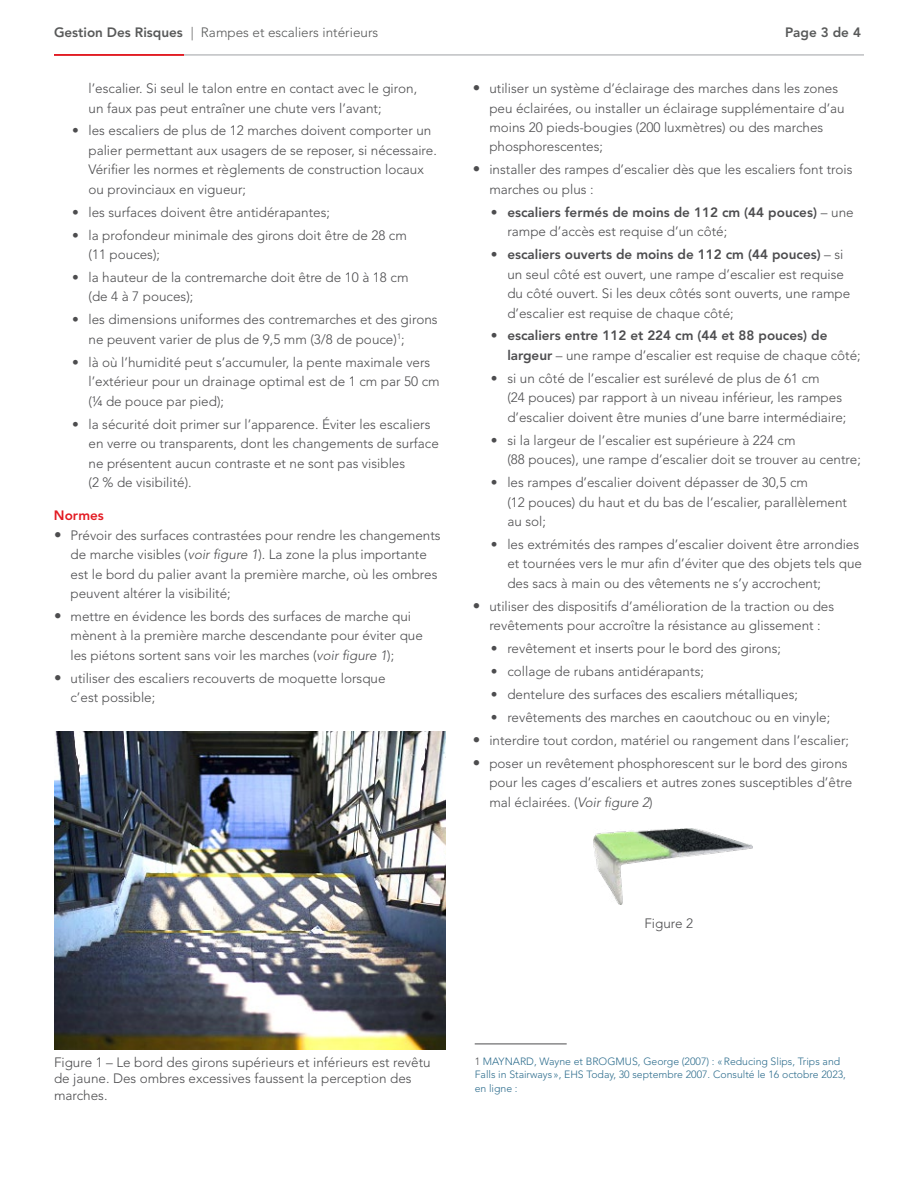
<style>
.page{position:relative;width:918px;height:1188px;background:#fff}
.page>*{position:absolute;margin:0;border:0;box-sizing:border-box;transform-origin:0 0}
.t1{font:300 13.5px/19.5px "Avenir LT Std";color:#4d4d4f}
.t2{font:800 13.5px/19.5px "Avenir LT Std";color:#4d4d4f}
.t3{font:300 13.5px "Avenir LT Std";color:#585959}
.t4{font:800 13.5px "Avenir LT Std";color:#585959}
.t5{font:800 13.5px "Avenir LT Std";color:#e31b23}
.t6{font:300 10.5px/13.5px "Avenir LT Std";color:#2f6e8e}
.s1{font-weight:800}
.s2{font-weight:800;font-size:15px}
.s3{font-style:italic}
.s4{font-weight:300}
.s5{color:#4d4d4f}
</style>
<div class="page">
<img style="left:594px;top:828px;width:158px;height:77px">
<img style="left:54px;top:731px;width:392px;height:319px">
<hr style="left:475px;top:1044px;width:92px;height:1px;background:#4d4d4f">
<hr style="left:54px;top:55px;width:810px;height:1px;background:#9fa1a4">
<hr style="left:54px;top:54px;width:130px;height:2px;background:#e31b23">
<p class="t3" style="left:54px;top:25px;width:326px"><span class="s1">Gestion Des Risques</span> | Rampes et escaliers intérieurs</p>
<p class="t4" style="left:785px;top:25px;width:77px">Page 3 de 4</p>
<p class="t1" style="left:88px;top:79px;width:330px">l’escalier. Si seul le talon entre en contact avec le giron, un faux pas peut entraîner une chute vers l’avant;</p>
<p class="t1" style="left:88px;top:121px;width:350px;text-indent:-16px"><span class="s1">•</span> les escaliers de plus de 12 marches doivent comporter un palier permettant aux usagers de se reposer, si nécessaire.<br>Vérifier les normes et règlements de construction locaux ou provinciaux en vigueur;</p>
<p class="t1" style="left:72px;top:202px;width:260px"><span class="s1">•</span> les surfaces doivent être antidérapantes;</p>
<p class="t1" style="left:88px;top:225px;width:320px;text-indent:-16px"><span class="s1">•</span> la profondeur minimale des girons doit être de 28 cm (11 pouces);</p>
<p class="t1" style="left:88px;top:268px;width:322px;text-indent:-16px"><span class="s1">•</span> la hauteur de la contremarche doit être de 10 à 18 cm (de 4 à 7 pouces);</p>
<p class="t1" style="left:88px;top:310px;width:351px;text-indent:-16px"><span class="s1">•</span> les dimensions uniformes des contremarches et des girons ne peuvent varier de plus de 9,5 mm (3/8 de pouce)<sup>1</sup>;</p>
<p class="t1" style="left:88px;top:352px;width:353px;text-indent:-16px"><span class="s1">•</span> là où l’humidité peut s’accumuler, la pente maximale vers l’extérieur pour un drainage optimal est de 1 cm par 50 cm (¼ de pouce par pied);</p>
<p class="t1" style="left:88px;top:414px;width:352px;text-indent:-16px"><span class="s1">•</span> la sécurité doit primer sur l’apparence. Éviter les escaliers en verre ou transparents, dont les changements de surface ne présentent aucun contraste et ne sont pas visibles<br>(2 % de visibilité).</p>
<p class="t5" style="left:54px;top:507px;width:51px">Normes</p>
<p class="t1" style="left:70px;top:525px;width:372px;text-indent:-16px"><span class="s2">•</span> Prévoir des surfaces contrastées pour rendre les changements de marche visibles (<span class="s3">voir figure 1</span>). La zone la plus importante est le bord du palier avant la première marche, où les ombres peuvent altérer la visibilité;</p>
<p class="t1" style="left:70px;top:607px;width:354px;text-indent:-16px"><span class="s2">•</span> mettre en évidence les bords des surfaces de marche qui mènent à la première marche descendante pour éviter que les piétons sortent sans voir les marches (<span class="s3">voir figure 1</span>);</p>
<p class="t1" style="left:70px;top:668px;width:317px;text-indent:-16px"><span class="s2">•</span> utiliser des escaliers recouverts de moquette lorsque c’est possible;</p>
<p class="t1" style="left:489px;top:79px;width:357px;text-indent:-16px"><span class="s2">•</span> utiliser un système d’éclairage des marches dans les zones peu éclairées, ou installer un éclairage supplémentaire d’au moins 20 pieds-bougies (200 luxmètres) ou des marches phosphorescentes;</p>
<p class="t1" style="left:489px;top:160px;width:365px;text-indent:-16px"><span class="s2">•</span> installer des rampes d’escalier dès que les escaliers font trois marches ou plus :</p>
<p class="t2" style="left:507px;top:202px;width:348px;text-indent:-16px">• escaliers fermés de moins de 112 cm (44 pouces) <span class="s4">– une rampe d’accès est requise d’un côté;</span></p>
<p class="t1" style="left:507px;top:245px;width:344px;text-indent:-16px"><span class="s1">• escaliers ouverts de moins de 112 cm (44 pouces)</span> – si un seul côté est ouvert, une rampe d’escalier est requise du côté ouvert. Si les deux côtés sont ouverts, une rampe d’escalier est requise de chaque côté;</p>
<p class="t2" style="left:507px;top:326px;width:355px;text-indent:-16px">• escaliers entre 112 et 224 cm (44 et 88 pouces) de largeur <span class="s4">– une rampe d’escalier est requise de chaque côté;</span></p>
<p class="t1" style="left:507px;top:368px;width:341px;text-indent:-16px"><span class="s1">•</span> si un côté de l’escalier est surélevé de plus de 61 cm<br>(24 pouces) par rapport à un niveau inférieur, les rampes d’escalier doivent être munies d’une barre intermédiaire;</p>
<p class="t1" style="left:507px;top:430px;width:355px;text-indent:-16px"><span class="s1">•</span> si la largeur de l’escalier est supérieure à 224 cm<br>(88 pouces), une rampe d’escalier doit se trouver au centre;</p>
<p class="t1" style="left:507px;top:473px;width:341px;text-indent:-16px"><span class="s1">•</span> les rampes d’escalier doivent dépasser de 30,5 cm<br>(12 pouces) du haut et du bas de l’escalier, parallèlement au sol;</p>
<p class="t1" style="left:507px;top:535px;width:356px;text-indent:-16px"><span class="s1">•</span> les extrémités des rampes d’escalier doivent être arrondies et tournées vers le mur afin d’éviter que des objets tels que des sacs à main ou des vêtements ne s’y accrochent;</p>
<p class="t1" style="left:473px;top:596px;width:363px;text-align:center"><span class="s2">•</span> utiliser des dispositifs d’amélioration de la traction ou des revêtements pour accroître la résistance au glissement :</p>
<p class="t1" style="left:491px;top:639px;width:292px"><span class="s1">•</span> revêtement et inserts pour le bord des girons;</p>
<p class="t1" style="left:491px;top:662px;width:215px"><span class="s1">•</span> collage de rubans antidérapants;</p>
<p class="t1" style="left:491px;top:685px;width:309px"><span class="s1">•</span> dentelure des surfaces des escaliers métalliques;</p>
<p class="t1" style="left:491px;top:707px;width:341px"><span class="s1">•</span> revêtements des marches en caoutchouc ou en vinyle;</p>
<p class="t1" style="left:473px;top:730px;width:378px"><span class="s2">•</span> interdire tout cordon, matériel ou rangement dans l’escalier;</p>
<p class="t1" style="left:489px;top:753px;width:364px;text-indent:-16px"><span class="s2">•</span> poser un revêtement phosphorescent sur le bord des girons pour les cages d’escaliers et autres zones susceptibles d’être mal éclairées. (<span class="s3">Voir figure 2</span>)</p>
<p class="t1" style="left:644px;top:914px;width:50px">Figure 2</p>
<p class="t1" style="left:54px;top:1054px;width:378px;line-height:16.5px">Figure 1 – Le bord des girons supérieurs et inférieurs est revêtu de jaune. Des ombres excessives faussent la perception des marches.</p>
<p class="t6" style="left:475px;top:1054px;width:373px"><span class="s5">1</span> MAYNARD, Wayne et BROGMUS, George (2007) : «Reducing Slips, Trips and<br>Falls in Stairways », EHS Today, 30 septembre 2007. Consulté le 16 octobre 2023, en ligne :</p>
</div>
